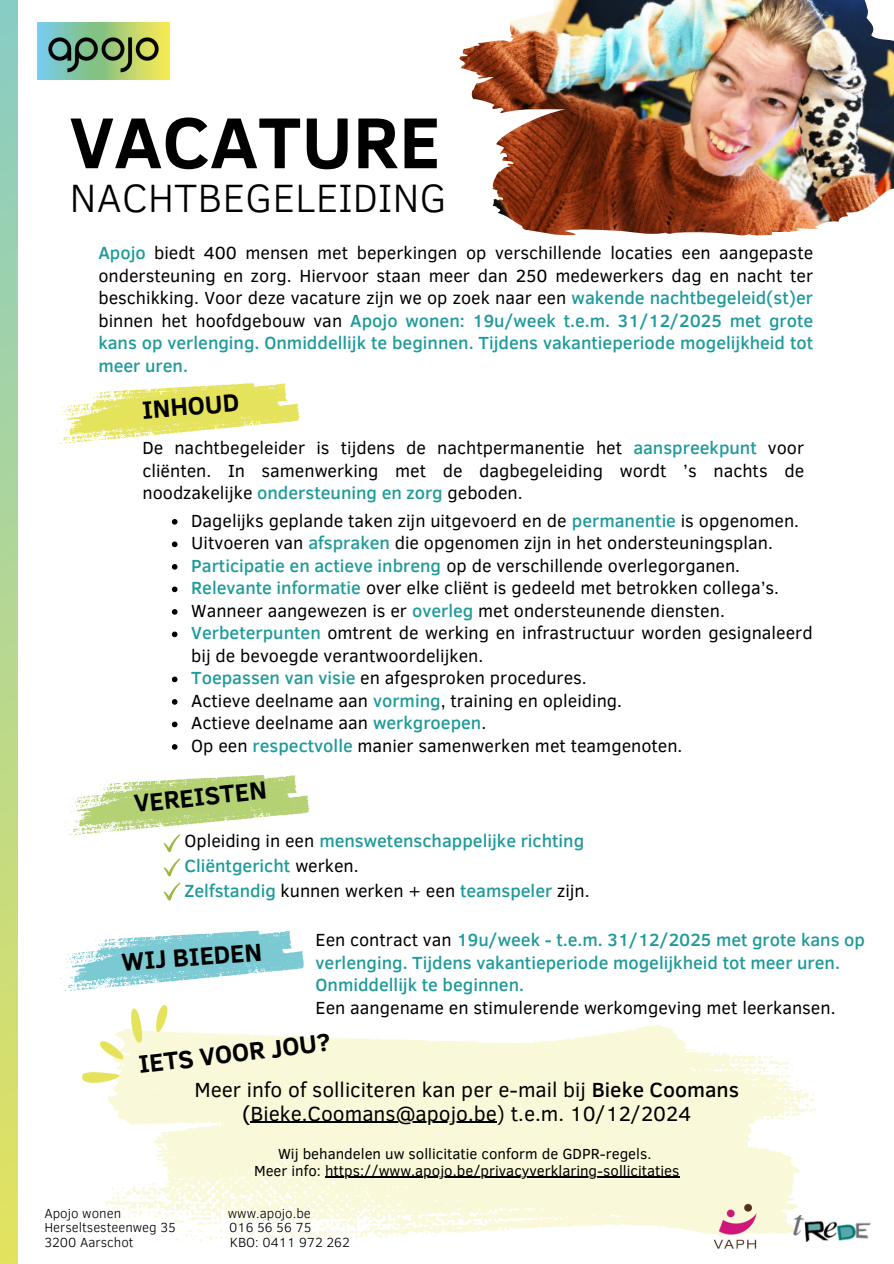
<style>
.page{position:relative;width:894px;height:1264px;background:#fff}
.page>*{position:absolute;margin:0;border:0;box-sizing:border-box;transform-origin:0 0}
.t1{font:700 73.5px "Clear Sans";color:#000}
.t2{font:300 40.5px "Clear Sans";color:#000}
.t3{font:700 25.5px "Clear Sans";color:#000}
.t4{font:21px/23.7px "Clear Sans";color:#000;text-align:center}
.t5{font:18px/22.5px "Clear Sans";color:#000;text-align:justify}
.t6{font:500 18px/22.5px "Clear Sans";color:#1e9a9a}
.t7{font:15px/16.8px "Clear Sans";color:#000;text-align:center}
.t8{font:300 13.5px "Clear Sans";color:#000}
.s1{font-weight:500;color:#1e9a9a}
.s2{font-weight:400;color:#000}
.s3{font-weight:500}
</style>
<div class="page">
<img style="left:38px;top:23px;width:132px;height:56px">
<svg style="left:102px;top:1025px;width:714px;height:217px;fill:#f9f8d9"></svg>
<img style="left:787px;top:1215px;width:84px;height:26px">
<img style="left:712px;top:1201px;width:45px;height:48px">
<svg style="left:55px;top:383px;width:245px;height:61px"></svg>
<svg style="left:65px;top:775px;width:245px;height:77px"></svg>
<svg style="left:163px;top:858px;width:17px;height:18px"></svg>
<svg style="left:163px;top:882px;width:17px;height:18px"></svg>
<img style="left:459px;top:0;width:434px;height:236px">
<div style="left:0;top:0;width:17px;height:1263px;background:linear-gradient(to bottom,#87ccc5,#e3e35e)"></div>
<hr style="left:250px;top:1121px;width:247px;height:1px;background:#000">
<hr style="left:325px;top:1176px;width:354px;height:1px;background:#000">
<svg style="left:172px;top:519px;width:5px;height:5px"></svg>
<svg style="left:172px;top:541px;width:5px;height:6px"></svg>
<svg style="left:172px;top:564px;width:5px;height:5px"></svg>
<svg style="left:172px;top:586px;width:5px;height:6px"></svg>
<svg style="left:172px;top:609px;width:5px;height:5px"></svg>
<svg style="left:172px;top:631px;width:5px;height:6px"></svg>
<svg style="left:172px;top:676px;width:5px;height:6px"></svg>
<svg style="left:172px;top:699px;width:5px;height:5px"></svg>
<svg style="left:172px;top:721px;width:5px;height:6px"></svg>
<svg style="left:172px;top:744px;width:5px;height:5px"></svg>
<svg style="left:60px;top:930px;width:245px;height:169px"></svg>
<p class="t1" style="left:70px;top:89px;width:372px">VACATURE</p>
<h3 class="t2" style="left:70px;top:168px;width:378px">NACHTBEGELEIDING</h3>
<h5 class="t5" style="left:98px;top:241px;width:716px"><span class="s1">Apojo</span> biedt 400 mensen met beperkingen op verschillende locaties een aangepaste ondersteuning en zorg. Hiervoor staan meer dan 250 medewerkers dag en nacht ter beschikking. Voor deze vacature zijn we op zoek naar een <span class="s1">wakende nachtbegeleid(st)er </span>binnen het hoofdgebouw van <span class="s1">Apojo wonen: 19u/week t.e.m. 31/12/2025 met grote kans op verlenging. Onmiddellijk te beginnen. Tijdens vakantieperiode mogelijkheid tot meer uren.</span></h5>
<h5 class="t3" style="left:141px;top:391px;width:99px;rotate:-4deg">INHOUD</h5>
<p class="t5" style="left:142px;top:436px;width:663px">De nachtbegeleider is tijdens de nachtpermanentie het <span class="s1">aanspreekpunt</span> voor cliënten. In samenwerking met de dagbegeleiding wordt ’s nachts de noodzakelijke <span class="s1">ondersteuning en zorg</span> geboden.</p>
<p class="t5" style="left:191px;top:508px;width:609px">Dagelijks geplande taken zijn uitgevoerd en de <span class="s1">permanentie</span> is opgenomen.</p>
<h3 class="t5" style="left:191px;top:531px;width:583px">Uitvoeren van <span class="s1">afspraken</span> die opgenomen zijn in het ondersteuningsplan.</h3>
<p class="t5" style="left:191px;top:553px;width:550px"><span class="s1">Participatie en actieve inbreng</span> op de verschillende overlegorganen.</p>
<p class="t5" style="left:191px;top:576px;width:589px"><span class="s1">Relevante informatie</span> over elke cliënt is gedeeld met betrokken collega’s.</p>
<h5 class="t5" style="left:191px;top:598px;width:535px">Wanneer aangewezen is er <span class="s1">overleg</span> met ondersteunende diensten.</h5>
<p class="t5" style="left:191px;top:621px;width:622px"><span class="s1">Verbeterpunten</span> omtrent de werking en infrastructuur worden gesignaleerd bij de bevoegde verantwoordelijken.</p>
<p class="t5" style="left:191px;top:666px;width:397px"><span class="s1">Toepassen van visie</span> en afgesproken procedures.</p>
<p class="t5" style="left:191px;top:688px;width:432px">Actieve deelname aan <span class="s1">vorming</span>, training en opleiding.</p>
<p class="t5" style="left:191px;top:711px;width:296px">Actieve deelname aan <span class="s1">werkgroepen</span>.</p>
<h3 class="t5" style="left:191px;top:733px;width:492px">Op een <span class="s1">respectvolle</span> manier samenwerken met teamgenoten.</h3>
<p class="t3" style="left:132px;top:785px;width:135px;rotate:-6deg">VEREISTEN</p>
<h1 class="t6" style="left:184px;top:827px;width:401px;line-height:24.8px"><span class="s2">Opleiding in een</span> menswetenschappelijke richting<br>Cliëntgericht <span class="s2">werken.</span></h1>
<h2 class="t6" style="left:184px;top:878px;width:406px">Zelfstandig <span class="s2">kunnen werken + een</span> teamspeler <span class="s2">zijn.</span></h2>
<p class="t3" style="left:120px;top:943px;width:142px;rotate:-4deg">WIJ BIEDEN</p>
<p class="t6" style="left:315px;top:928px;width:550px"><span class="s2">Een contract van</span> 19u/week - t.e.m. 31/12/2025 met grote kans op verlenging. Tijdens vakantieperiode mogelijkheid tot meer uren.<br>Onmiddellijk te beginnen.<br><span class="s2">Een aangename en stimulerende werkomgeving met leerkansen.</span></p>
<p class="t3" style="left:136px;top:1046px;width:194px;rotate:-7deg">IETS VOOR JOU?</p>
<p class="t4" style="left:194px;top:1076px;width:546px">Meer info of solliciteren kan per e-mail bij <span class="s3">Bieke Coomans (</span>Bieke.Coomans@apojo.be) t.e.m. 10/12/2024</p>
<p class="t7" style="left:254px;top:1144px;width:427px">Wij behandelen uw sollicitatie conform de GDPR-regels.<br>Meer info: https://www.apojo.be/privacyverklaring-sollicitaties</p>
<p class="t8" style="left:44px;top:1203px;width:78px">Apojo wonen</p>
<p class="t8" style="left:228px;top:1203px;width:84px">www.apojo.be</p>
<p class="t8" style="left:44px;top:1217px;width:133px">Herseltsesteenweg 35</p>
<p class="t8" style="left:229px;top:1217px;width:84px">016 56 56 75</p>
<p class="t8" style="left:44px;top:1232px;width:91px">3200 Aarschot</p>
<p class="t8" style="left:230px;top:1232px;width:121px">KBO: 0411 972 262</p>
</div>
